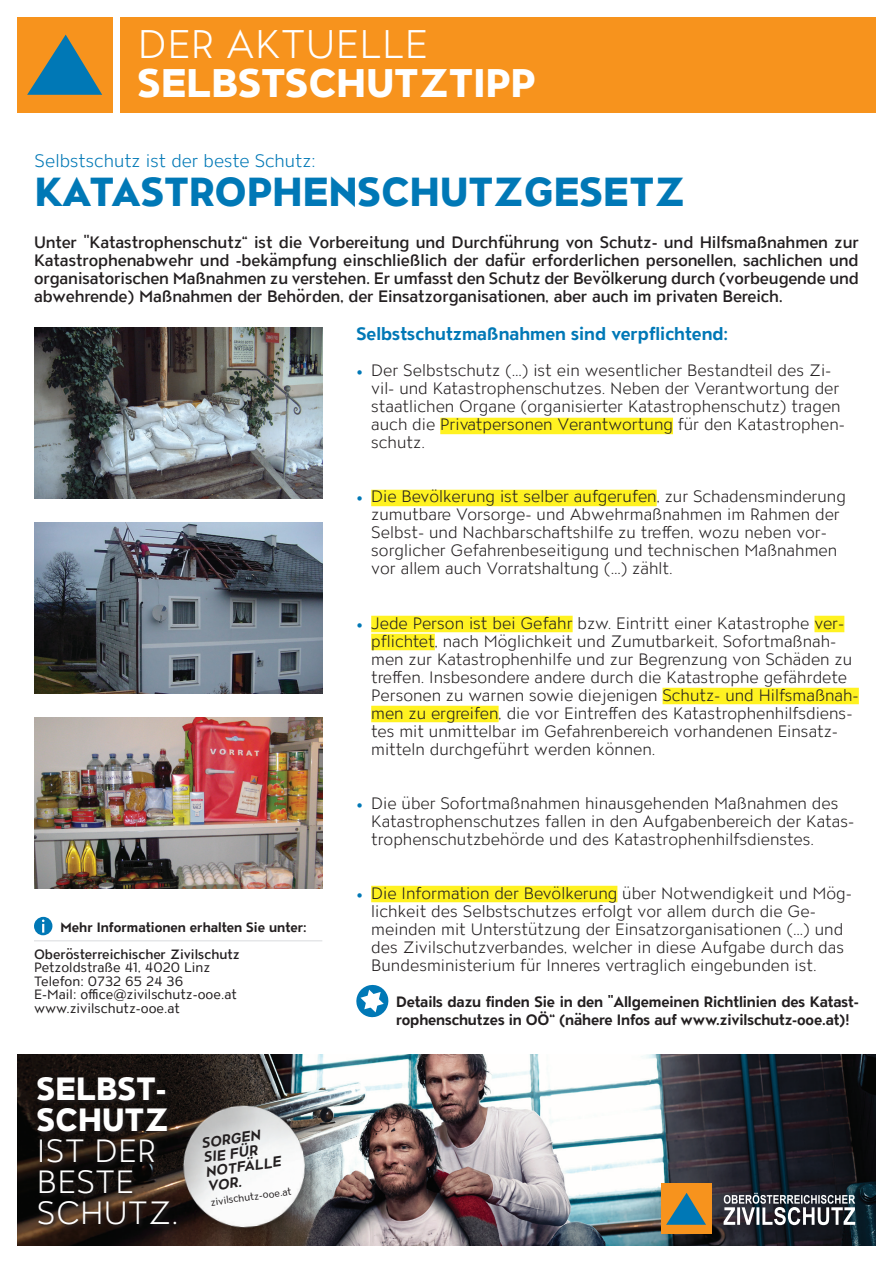
<style>
.page{position:relative;width:893px;height:1263px;background:#fff}
.page>*{position:absolute;margin:0;border:0;box-sizing:border-box;transform-origin:0 0}
.t1{font:800 40.5px "ATC Overlook";letter-spacing:.01em;color:#0078b6}
.t2{font:800 39.9px "ATC Overlook";letter-spacing:.01em;color:#fff}
.t3{font:300 39.9px "ATC Overlook";letter-spacing:.01em;color:#fff}
.t4{font:300 32.25px/30.9px "ATC Overlook";letter-spacing:.01em;color:#fff}
.t5{font:800 32.25px/31px "ATC Overlook";letter-spacing:.01em;color:#fff}
.t6{font:700 18px "ATC Overlook";color:#0078b6}
.t7{font:300 18px "ATC Overlook";color:#0078b6}
.t8{font:300 16.5px/18px "ATC Overlook";color:#231f20}
.t9{font:500 16.5px/18px "ATC Overlook";letter-spacing:-.01em;color:#231f20;text-align:justify}
.t10{font:700 15px/18px "ATC Overlook";letter-spacing:-.01em;color:#231f20}
.t11{font:italic 700 14.4px/14.5px "ATC Overlook";color:#231f20}
.t12{font:13.5px/13.5px "ATC Overlook";color:#231f20}
.t13{font:700 13.5px "ATC Overlook";color:#231f20}
.t14{font:500 13.5px "ATC Overlook";color:#231f20}
.t15{font:10.05px "ATC Overlook";color:#231f20}
.s1{font-family:"Minion Pro";font-weight:400;color:#0078b6}
</style>
<div class="page">
<div style="left:120px;top:17px;width:756px;height:95px;background:#f7931d"></div>
<div style="left:17px;top:17px;width:95px;height:95px;background:#f7931d"></div>
<svg style="left:27px;top:35px;width:75px;height:60px"></svg>
<img style="left:17px;top:1054px;width:859px;height:191px">
<svg style="left:36px;top:1075px;width:146px;height:154px;background:#1e1713"></svg>
<img style="left:140px;top:1076px;width:232px;height:170px">
<div style="left:661px;top:1183px;width:50px;height:51px;background:#f7931d"></div>
<svg style="left:666px;top:1193px;width:40px;height:32px"></svg>
<svg style="left:724px;top:1193px;width:131px;height:32px"></svg>
<div style="left:440px;top:418px;width:233px;height:16px;background:#fff221"></div>
<div style="left:371px;top:490px;width:286px;height:16px;background:#fff221"></div>
<div style="left:371px;top:616px;width:202px;height:16px;background:#fff221"></div>
<div style="left:814px;top:616px;width:30px;height:16px;background:#fff221"></div>
<div style="left:371px;top:634px;width:64px;height:16px;background:#fff221"></div>
<div style="left:663px;top:688px;width:196px;height:16px;background:#fff221"></div>
<div style="left:371px;top:706px;width:128px;height:16px;background:#fff221"></div>
<div style="left:371px;top:886px;width:246px;height:16px;background:#fff221"></div>
<svg style="left:356px;top:984px;width:33px;height:34px"></svg>
<hr style="left:34px;top:940px;width:288px;height:1px;background:#e6e7e9">
<div style="left:34px;top:917px;width:19px;height:18px;background:#0078b6;border-radius:50%"></div>
<svg style="left:42px;top:919px;width:3px;height:13px"></svg>
<img style="left:35px;top:327px;width:287px;height:171px">
<img style="left:34px;top:717px;width:288px;height:171px">
<img style="left:34px;top:522px;width:288px;height:171px">
<h2 class="t3" style="left:138px;top:22px;width:291px">DER AKTUELLE</h2>
<h2 class="t2" style="left:138px;top:60px;width:399px">SELBSTSCHUTZTIPP</h2>
<p class="t7" style="left:35px;top:151px;width:282px">Selbstschutz ist der beste Schutz:</p>
<h1 class="t1" style="left:35px;top:169px;width:651px">KATASTROPHENSCHUTZGESETZ</h1>
<p class="t9" style="left:34px;top:234px;width:827px">Unter "Katastrophenschutz“ ist die Vorbereitung und Durchführung von Schutz- und Hilfsmaßnahmen zur Katastrophenabwehr und -bekämpfung einschließlich der dafür erforderlichen personellen, sachlichen und organisatorischen Maßnahmen zu verstehen. Er umfasst den Schutz der Bevölkerung durch (vorbeugende und abwehrende) Maßnahmen der Behörden, der Einsatzorganisationen, aber auch im privaten Bereich.</p>
<p class="t13" style="left:60px;top:919px;width:248px">Mehr Informationen erhalten Sie unter:</p>
<p class="t14" style="left:34px;top:946px;width:207px">Oberösterreichischer Zivilschutz</p>
<p class="t12" style="left:34px;top:961px;width:204px">Petzoldstraße 41, 4020 Linz<br>Telefon: 0732 65 24 36<br>E-Mail: office@zivilschutz-ooe.at www.zivilschutz-ooe.at</p>
<h3 class="t5" style="left:37px;top:1075px;width:133px">SELBST-<br>SCHUTZ</h3>
<h3 class="t4" style="left:37px;top:1137px;width:143px">IST DER<br>BESTE<br>SCHUTZ.</h3>
<p class="t11" style="left:201px;top:1136px;width:77px;rotate:-8deg">SORGEN<br>SIE FÜR<br>NOTFÄLLE<br>VOR.</p>
<p class="t15" style="left:210px;top:1196px;width:83px;rotate:-8deg">zivilschutz-ooe.at</p>
<p class="t6" style="left:356px;top:324px;width:373px">Selbstschutzmaßnahmen sind verpflichtend:</p>
<p class="t8" style="left:371px;top:362px;width:475px;text-indent:-15px"><span class="s1">•</span> Der Selbstschutz (…) ist ein wesentlicher Bestandteil des Zi&shy;vil- und Katastrophenschutzes. Neben der Verantwortung der staatlichen Organe (organisierter Katastrophenschutz) tragen auch die Privatpersonen Verantwortung für den Katastrophen&shy;schutz.</p>
<p class="t8" style="left:371px;top:488px;width:476px;text-indent:-15px"><span class="s1">•</span> Die Bevölkerung ist selber aufgerufen, zur Schadensminderung zumutbare Vorsorge- und Abwehrmaßnahmen im Rahmen der Selbst- und Nachbarschaftshilfe zu treffen, wozu neben vor&shy;sorglicher Gefahrenbeseitigung und technischen Maßnahmen vor allem auch Vorratshaltung (…) zählt.</p>
<p class="t8" style="left:371px;top:614px;width:489px;text-indent:-15px"><span class="s1">•</span> Jede Person ist bei Gefahr bzw. Eintritt einer Katastrophe ver&shy;pflichtet, nach Möglichkeit und Zumutbarkeit, Sofortmaßnah&shy;men zur Katastrophenhilfe und zur Begrenzung von Schäden zu treffen. Insbesondere andere durch die Katastrophe gefährdete Personen zu warnen sowie diejenigen Schutz- und Hilfsmaßnah&shy;men zu ergreifen, die vor Eintreffen des Katastrophenhilfsdiens&shy;tes mit unmittelbar im Gefahrenbereich vorhandenen Einsatz&shy;mitteln durchgeführt werden können.</p>
<p class="t8" style="left:371px;top:794px;width:485px;text-indent:-15px"><span class="s1">•</span> Die über Sofortmaßnahmen hinausgehenden Maßnahmen des<br>Katastrophenschutzes fallen in den Aufgabenbereich der Katas&shy;trophenschutzbehörde und des Katastrophenhilfsdienstes.</p>
<p class="t8" style="left:371px;top:884px;width:482px;text-indent:-15px"><span class="s1">•</span> Die Information der Bevölkerung über Notwendigkeit und Mög&shy;lichkeit des Selbstschutzes erfolgt vor allem durch die Ge&shy;meinden mit Unterstützung der Einsatzorganisationen (…) und des Zivilschutzverbandes, welcher in diese Aufgabe durch das Bundesministerium für Inneres vertraglich eingebunden ist.</p>
<p class="t10" style="left:396px;top:993px;width:464px">Details dazu finden Sie in den "Allgemeinen Richtlinien des Katast&shy;rophenschutzes in OÖ“ (nähere Infos auf www.zivilschutz-ooe.at)!</p>
</div>
